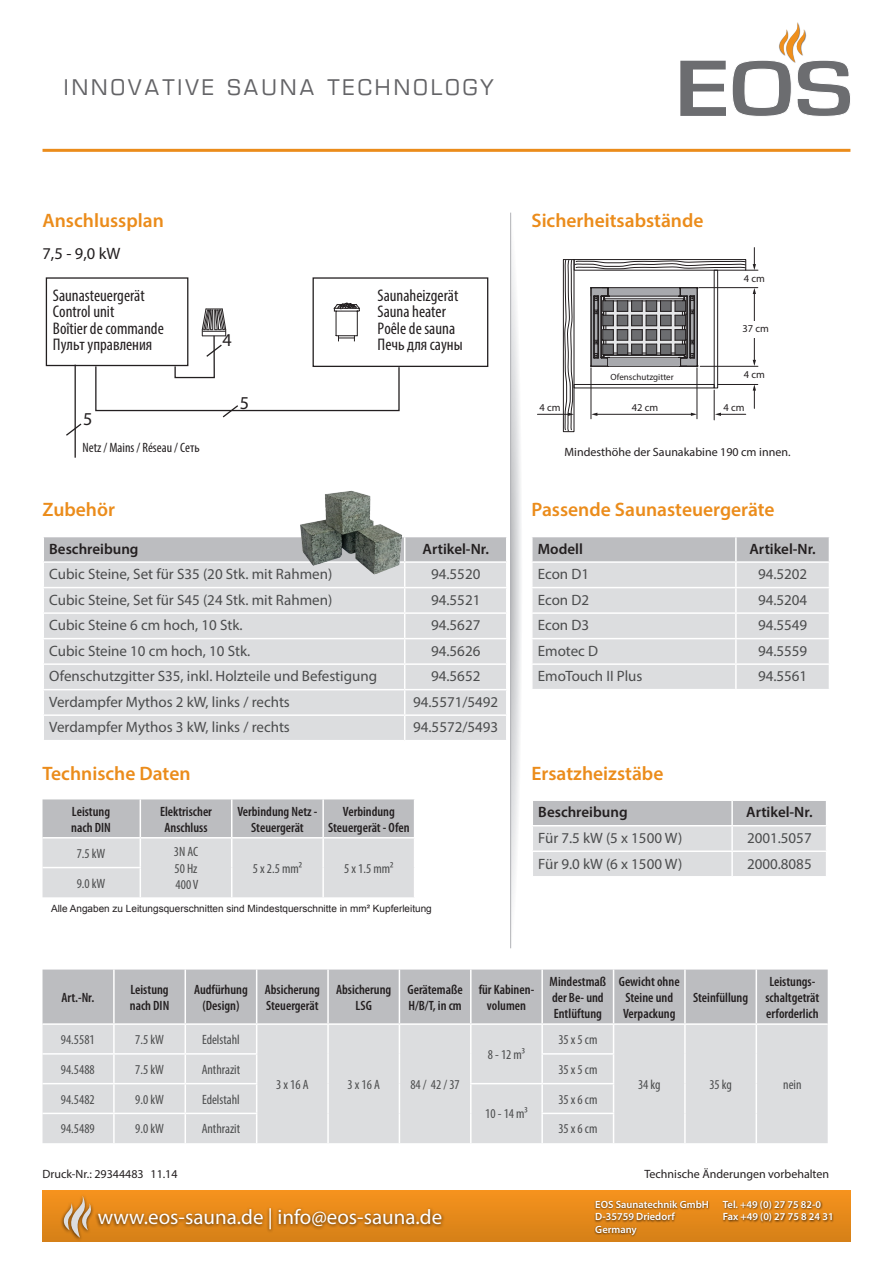
<style>
.page{position:relative;width:893px;height:1263px;background:#fff}
.page>*{position:absolute;margin:0;border:0;box-sizing:border-box;transform-origin:0 0}
.t1{font:21px "Myriad Pro";color:#fff}
.t2{font:21px "Eurostile";letter-spacing:.15em;color:#636366}
.t3{font:600 19.5px "Myriad Pro";color:#eb8c1b}
.t4{font:18.15px "Myriad";color:#231f20}
.t5{font:condensed 16.95px/16.4px "Myriad Pro";color:#231f20}
.t6{font:16.5px "Myriad Pro";color:#231f20}
.t7{font:15px "Myriad Pro";color:#4b4c4d}
.t8{font:600 15px "Myriad Pro";color:#231f20}
.t9{font:600 condensed 13.5px/16.2px "Myriad Pro";color:#231f20;text-align:center}
.t10{font:condensed 13.5px/16.2px "Myriad Pro";color:#4b4c4d;text-align:justify}
.t11{font:condensed 13.5px "Myriad Pro";color:#231f20}
.t12{font:12px "Myriad Pro";color:#231f20}
.t13{font:600 10.5px "Myriad Pro";color:#fff}
.t14{font:10.5px "Myriad Pro";color:#231f20}
.t15{font:10.05px "Arial";color:#231f20}
.Bildlegende{font:9px "Myriad Pro";color:#231f20}
</style>
<div class="page">
<svg style="left:680px;top:61px;width:46px;height:55px"></svg>
<svg style="left:732px;top:22px;width:118px;height:94px"></svg>
<hr style="left:43px;top:149px;width:807px;height:3px;background:#eb8c1b">
<div style="left:43px;top:1191px;width:807px;height:51px;background:linear-gradient(to bottom,#f6921d,#d58017)"></div>
<div style="left:95px;top:1206px;width:350px;height:28px;background:#231f20;opacity:.75"></div>
<div style="left:60px;top:1194px;width:34px;height:48px;background:#231f20;opacity:.75"></div>
<svg style="left:61px;top:1195px;width:31px;height:43px"></svg>
<div style="left:594px;top:1199px;width:239px;height:38px;background:#231f20;opacity:.75"></div>
<svg style="left:511px;top:213px;width:10px;height:735px"></svg>
<hr style="left:510px;top:213px;width:1px;height:735px;background:#b2b3b7">
<div style="left:563px;top:259px;width:11px;height:173px;border:1px solid #231f20"></div>
<hr style="left:537px;top:414px;width:32px;height:1px;background:#231f20">
<svg style="left:564px;top:248px;width:194px;height:184px"></svg>
<div style="left:608px;top:358px;width:72px;height:8px;background:#a8a9ad"></div>
<div style="left:46px;top:277px;width:142px;height:89px;border:1px solid #231f20"></div>
<div style="left:313px;top:277px;width:175px;height:90px;border:1px solid #231f20"></div>
<hr style="left:75px;top:365px;width:1px;height:93px;background:#231f20">
<svg style="left:66px;top:422px;width:16px;height:15px"></svg>
<svg style="left:95px;top:303px;width:305px;height:115px"></svg>
<svg style="left:533px;top:801px;width:293px;height:75px;background:#d3d4d6"></svg>
<svg style="left:532px;top:537px;width:297px;height:152px;background:#d9dadc"></svg>
<svg style="left:43px;top:799px;width:372px;height:98px;background:#d1d1d4"></svg>
<hr style="left:231px;top:867px;width:1px;height:30px;background:#fff">
<hr style="left:322px;top:867px;width:2px;height:30px;background:#fff">
<hr style="left:414px;top:867px;width:1px;height:30px;background:#fff">
<svg style="left:43px;top:969px;width:785px;height:174px;background:#d3d4d6"></svg>
<hr style="left:684px;top:1113px;width:2px;height:30px;background:#fff">
<hr style="left:756px;top:1113px;width:1px;height:30px;background:#fff">
<svg style="left:43px;top:537px;width:464px;height:203px;background:#dbdcde"></svg>
<img style="left:293px;top:490px;width:112px;height:87px">
<h1 class="t2" style="left:64px;top:75px;width:432px">INNOVATIVE SAUNA TECHNOLOGY</h1>
<p class="t3" style="left:43px;top:208px;width:123px">Anschlussplan</p>
<p class="t6" style="left:43px;top:243px;width:79px">7,5 - 9,0 kW</p>
<p class="t5" style="left:53px;top:287px;width:112px">Saunasteuergerät<br>Control unit<br>Boîtier de commande<br>Пульт управления</p>
<p class="t5" style="left:378px;top:287px;width:87px">Saunaheizgerät<br>Sauna heater<br>Poêle de sauna<br>Печь для сауны</p>
<p class="t4" style="left:222px;top:331px;width:11px">4</p>
<p class="t4" style="left:83px;top:410px;width:11px">5</p>
<p class="t11" style="left:82px;top:439px;width:119px">Netz / Mains / Réseau / Сеть</p>
<p class="t4" style="left:240px;top:394px;width:11px">5</p>
<p class="t3" style="left:43px;top:497px;width:74px">Zubehör</p>
<p class="t8" style="left:49px;top:539px;width:91px">Beschreibung</p>
<p class="t8" style="left:423px;top:539px;width:68px">Artikel-Nr.</p>
<p class="t7" style="left:49px;top:565px;width:285px">Cubic Steine, Set für S35 (20 Stk. mit Rahmen)</p>
<p class="t7" style="left:431px;top:565px;width:51px">94.5520</p>
<p class="t7" style="left:49px;top:590px;width:285px">Cubic Steine, Set für S45 (24 Stk. mit Rahmen)</p>
<p class="t7" style="left:431px;top:590px;width:51px">94.5521</p>
<p class="t7" style="left:49px;top:616px;width:195px">Cubic Steine 6 cm hoch, 10 Stk.</p>
<p class="t7" style="left:431px;top:616px;width:51px">94.5627</p>
<p class="t7" style="left:49px;top:642px;width:203px">Cubic Steine 10 cm hoch, 10 Stk.</p>
<p class="t7" style="left:431px;top:642px;width:51px">94.5626</p>
<p class="t7" style="left:49px;top:667px;width:329px">Ofenschutzgitter S35, inkl. Holzteile und Befestigung</p>
<p class="t7" style="left:431px;top:667px;width:51px">94.5652</p>
<p class="t7" style="left:49px;top:693px;width:242px">Verdampfer Mythos 2 kW, links / rechts</p>
<p class="t7" style="left:413px;top:693px;width:87px">94.5571/5492</p>
<p class="t7" style="left:49px;top:718px;width:242px">Verdampfer Mythos 3 kW, links / rechts</p>
<p class="t7" style="left:413px;top:718px;width:87px">94.5572/5493</p>
<p class="t3" style="left:531px;top:208px;width:173px">Sicherheitsabstände</p>
<p class="Bildlegende" style="left:610px;top:372px;width:65px">Ofenschutzgitter</p>
<p class="t14" style="left:744px;top:272px;width:23px">4 cm</p>
<p class="t14" style="left:742px;top:322px;width:28px">37 cm</p>
<p class="t14" style="left:744px;top:368px;width:23px">4 cm</p>
<p class="t14" style="left:539px;top:401px;width:23px">4 cm</p>
<p class="t14" style="left:632px;top:401px;width:28px">42 cm</p>
<p class="t14" style="left:723px;top:401px;width:23px">4 cm</p>
<p class="t12" style="left:564px;top:444px;width:227px">Mindesthöhe der Saunakabine 190 cm innen.</p>
<p class="t3" style="left:531px;top:497px;width:245px">Passende Saunasteuergeräte</p>
<p class="t8" style="left:538px;top:539px;width:47px">Modell</p>
<p class="t8" style="left:749px;top:539px;width:68px">Artikel-Nr.</p>
<p class="t7" style="left:538px;top:565px;width:53px">Econ D1</p>
<p class="t7" style="left:758px;top:565px;width:51px">94.5202</p>
<p class="t7" style="left:538px;top:590px;width:53px">Econ D2</p>
<p class="t7" style="left:758px;top:590px;width:51px">94.5204</p>
<p class="t7" style="left:538px;top:616px;width:53px">Econ D3</p>
<p class="t7" style="left:758px;top:616px;width:51px">94.5549</p>
<p class="t7" style="left:538px;top:642px;width:62px">Emotec D</p>
<p class="t7" style="left:758px;top:642px;width:51px">94.5559</p>
<p class="t7" style="left:538px;top:667px;width:106px">EmoTouch II Plus</p>
<p class="t7" style="left:758px;top:667px;width:51px">94.5561</p>
<p class="t3" style="left:43px;top:761px;width:150px">Technische Daten</p>
<p class="t3" style="left:531px;top:761px;width:133px">Ersatzheizstäbe</p>
<p class="t8" style="left:538px;top:803px;width:91px">Beschreibung</p>
<p class="t8" style="left:746px;top:803px;width:68px">Artikel-Nr.</p>
<p class="t7" style="left:538px;top:829px;width:146px">Für 7.5 kW (5 x 1500 W)</p>
<p class="t7" style="left:747px;top:829px;width:66px">2001.5057</p>
<p class="t7" style="left:538px;top:854px;width:146px">Für 9.0 kW (6 x 1500 W)</p>
<p class="t7" style="left:747px;top:854px;width:66px">2000.8085</p>
<p class="t9" style="left:71px;top:803px;width:41px;text-align:left">Leistung nach DIN</p>
<p class="t9" style="left:160px;top:803px;width:53px">Elektrischer<br>Anschluss</p>
<p class="t9" style="left:237px;top:803px;width:82px">Verbindung Netz -<br>Steuergerät</p>
<p class="t9" style="left:328px;top:803px;width:83px">Verbindung<br>Steuergerät - Ofen</p>
<p class="t10" style="left:77px;top:845px;width:30px">7.5 kW</p>
<p class="t10" style="left:174px;top:844px;width:26px">3N AC 50 Hz 400 V</p>
<p class="t10" style="left:253px;top:860px;width:51px">5 x 2.5 mm²</p>
<p class="t10" style="left:344px;top:860px;width:51px">5 x 1.5 mm²</p>
<p class="t10" style="left:77px;top:875px;width:30px">9.0 kW</p>
<p class="t15" style="left:51px;top:902px;width:382px">Alle Angaben zu Leitungsquerschnitten sind Mindestquerschnitte in mm² Kupferleitung</p>
<p class="t9" style="left:61px;top:989px;width:34px">Art.-Nr.</p>
<p class="t9" style="left:130px;top:981px;width:41px;text-align:left">Leistung nach DIN</p>
<p class="t9" style="left:194px;top:981px;width:55px">Audfürhung (Design)</p>
<p class="t9" style="left:265px;top:981px;width:57px;text-align:left">Absicherung<br>Steuergerät</p>
<p class="t9" style="left:336px;top:981px;width:57px">Absicherung<br>LSG</p>
<p class="t9" style="left:407px;top:981px;width:57px;text-align:left">Gerätemaße<br>H/B/T, in cm</p>
<p class="t9" style="left:479px;top:981px;width:57px">für Kabinen&shy;volumen</p>
<p class="t9" style="left:550px;top:973px;width:58px;text-align:left">Mindestmaß der Be- und<br>Entlüftung</p>
<p class="t9" style="left:619px;top:973px;width:62px">Gewicht ohne<br>Steine und<br>Verpackung</p>
<p class="t10" style="left:61px;top:1031px;width:35px">94.5581</p>
<p class="t10" style="left:135px;top:1031px;width:30px">7.5 kW</p>
<p class="t10" style="left:202px;top:1031px;width:39px">Edelstahl</p>
<p class="t10" style="left:488px;top:1046px;width:39px">8 - 12 m³</p>
<p class="t10" style="left:558px;top:1031px;width:40px">35 x 5 cm</p>
<p class="t9" style="left:693px;top:989px;width:57px">Steinfüllung</p>
<p class="t9" style="left:765px;top:973px;width:55px;text-align:left">Leistungs&shy;schaltgeträt erforderlich</p>
<p class="t10" style="left:61px;top:1061px;width:35px">94.5488</p>
<p class="t10" style="left:135px;top:1061px;width:30px">7.5 kW</p>
<p class="t10" style="left:202px;top:1061px;width:40px">Anthrazit</p>
<p class="t10" style="left:558px;top:1061px;width:40px">35 x 5 cm</p>
<p class="t10" style="left:61px;top:1091px;width:35px">94.5482</p>
<p class="t10" style="left:135px;top:1091px;width:30px">9.0 kW</p>
<p class="t10" style="left:202px;top:1091px;width:39px">Edelstahl</p>
<p class="t10" style="left:485px;top:1106px;width:44px">10 - 14 m³</p>
<p class="t10" style="left:276px;top:1076px;width:34px">3 x 16 A</p>
<p class="t10" style="left:347px;top:1076px;width:34px">3 x 16 A</p>
<p class="t10" style="left:410px;top:1076px;width:51px">84 / 42 / 37</p>
<p class="t10" style="left:558px;top:1091px;width:40px">35 x 6 cm</p>
<p class="t10" style="left:61px;top:1120px;width:35px">94.5489</p>
<p class="t10" style="left:135px;top:1120px;width:30px">9.0 kW</p>
<p class="t10" style="left:202px;top:1120px;width:40px">Anthrazit</p>
<p class="t10" style="left:558px;top:1120px;width:40px">35 x 6 cm</p>
<p class="t12" style="left:43px;top:1167px;width:137px">Druck-Nr.: 29344483 11.14</p>
<p class="t10" style="left:638px;top:1076px;width:24px">34 kg</p>
<p class="t10" style="left:709px;top:1076px;width:24px">35 kg</p>
<p class="t10" style="left:783px;top:1076px;width:20px">nein</p>
<p class="t12" style="left:644px;top:1167px;width:186px">Technische Änderungen vorbehalten</p>
<h1 class="t1" style="left:98px;top:1204px;width:346px">www.eos-sauna.de | info@eos-sauna.de</h1>
<p class="t13" style="left:595px;top:1197px;width:115px">EOS Saunatechnik GmbH</p>
<p class="t13" style="left:723px;top:1197px;width:100px">Tel. +49 (0) 27 75 82-0</p>
<p class="t13" style="left:595px;top:1210px;width:81px">D-35759 Driedorf</p>
<p class="t13" style="left:723px;top:1210px;width:112px">Fax +49 (0) 27 75 8 24 31</p>
<p class="t13" style="left:595px;top:1222px;width:43px">Germany</p>
</div>
